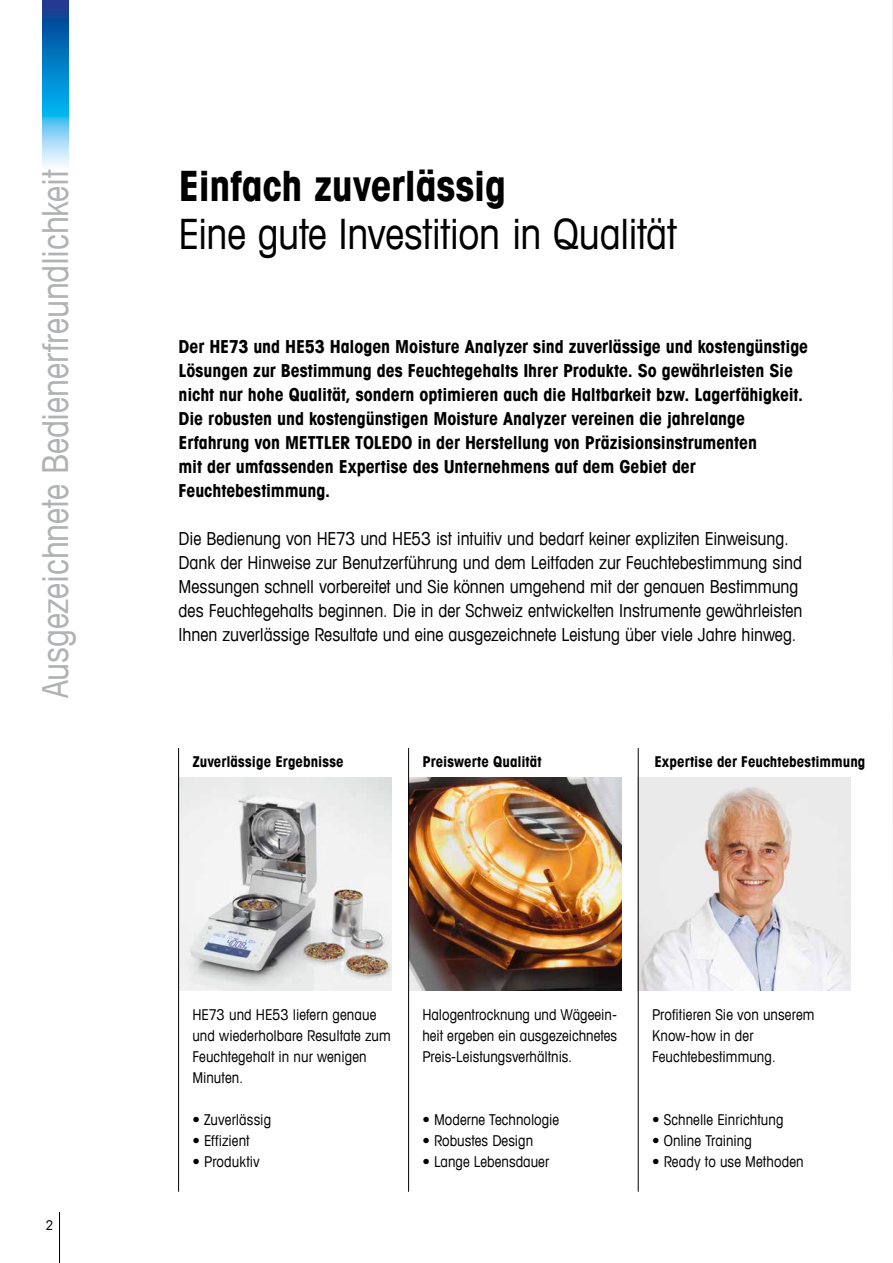
<style>
.page{position:relative;width:893px;height:1263px;background:#fff}
.page>*{position:absolute;margin:0;border:0;box-sizing:border-box;transform-origin:0 0}
.t1{font:condensed 42px "Avant Garde Com";letter-spacing:-.01em;color:#000}
.t2{font:700 condensed 42px "Avant Garde Com";letter-spacing:-.01em;color:#000}
.t3{font:condensed 36px "Avant Garde Com";letter-spacing:-.005em;color:#b1b2b3}
.t4{font:700 condensed 18px/24px "Avant Garde Com";letter-spacing:-.005em;color:#000}
.t5{font:condensed 18px/24px "Avant Garde Com";color:#000}
.t6{font:condensed 15px/21px "Avant Garde Com";letter-spacing:.005em;color:#000}
.t7{font:700 condensed 15px "Avant Garde Com";letter-spacing:.005em;color:#000}
.t8{font:condensed 13.5px "Avant Garde Com";color:#000}
</style>
<div class="page">
<img style="left:892px;top:0;width:1px;height:814px">
<img style="left:409px;top:778px;width:212px;height:213px">
<hr style="left:59px;top:1212px;width:1px;height:51px;background:#000">
<img style="left:639px;top:777px;width:212px;height:213px">
<img style="left:43px;top:0;width:25px;height:166px">
<img style="left:179px;top:778px;width:212px;height:213px">
<hr style="left:178px;top:748px;width:1px;height:444px;background:#000">
<hr style="left:408px;top:748px;width:1px;height:444px;background:#000">
<hr style="left:638px;top:748px;width:1px;height:444px;background:#000">
<h2 class="t3" style="left:33px;top:698px;width:530px;rotate:-90deg">Ausgezeichnete Bedienerfreundlichkeit</h2>
<p class="t8" style="left:46px;top:1217px;width:9px">2</p>
<h1 class="t2" style="left:179px;top:158px;width:329px">Einfach zuverlässig</h1>
<h1 class="t1" style="left:179px;top:207px;width:499px">Eine gute Investition in Qualität</h1>
<p class="t4" style="left:179px;top:334px;width:631px">Der HE73 und HE53 Halogen Moisture Analyzer sind zuverlässige und kostengünstige Lösungen zur Bestimmung des Feuchtegehalts Ihrer Produkte. So gewährleisten Sie nicht nur hohe Qualität, sondern optimieren auch die Haltbarkeit bzw. Lagerfähigkeit.<br>Die robusten und kostengünstigen Moisture Analyzer vereinen die jahrelange Erfahrung von METTLER TOLEDO in der Herstellung von Präzisionsinstrumenten<br>mit der umfassenden Expertise des Unternehmens auf dem Gebiet der Feuchtebestimmung.</p>
<p class="t5" style="left:179px;top:526px;width:625px">Die Bedienung von HE73 und HE53 ist intuitiv und bedarf keiner expliziten Einweisung.<br>Dank der Hinweise zur Benutzerführung und dem Leitfaden zur Feuchtebestimmung sind Messungen schnell vorbereitet und Sie können umgehend mit der genauen Bestimmung des Feuchtegehalts beginnen. Die in der Schweiz entwickelten Instrumente gewährleisten Ihnen zuverlässige Resultate und eine ausgezeichnete Leistung über viele Jahre hinweg.</p>
<p class="t7" style="left:192px;top:752px;width:153px">Zuverlässige Ergebnisse</p>
<p class="t7" style="left:422px;top:752px;width:121px">Preiswerte Qualität</p>
<p class="t7" style="left:654px;top:752px;width:213px">Expertise der Feuchtebestimmung</p>
<p class="t6" style="left:192px;top:1004px;width:200px">HE73 und HE53 liefern genaue und wiederholbare Resultate zum<br>Feuchtegehalt in nur wenigen<br>Minuten.</p>
<p class="t6" style="left:192px;top:1109px;width:80px">• Zuverlässig</p>
<p class="t6" style="left:192px;top:1130px;width:59px">• Effizient</p>
<p class="t6" style="left:192px;top:1151px;width:69px">• Produktiv</p>
<p class="t6" style="left:422px;top:1004px;width:196px;text-align:justify">Halogentrocknung und Wägeein&shy;heit ergeben ein ausgezeichnetes Preis-Leistungsverhältnis.</p>
<p class="t6" style="left:422px;top:1109px;width:138px">• Moderne Technologie</p>
<p class="t6" style="left:422px;top:1130px;width:112px">• Robustes Design</p>
<p class="t6" style="left:422px;top:1151px;width:128px">• Lange Lebensdauer</p>
<p class="t6" style="left:652px;top:1004px;width:164px">Profitieren Sie von unserem<br>Know-how in der<br>Feuchtebestimmung.</p>
<p class="t6" style="left:652px;top:1109px;width:133px">• Schnelle Einrichtung</p>
<p class="t6" style="left:652px;top:1130px;width:101px">• Online Training</p>
<p class="t6" style="left:652px;top:1151px;width:153px">• Ready to use Methoden</p>
</div>
